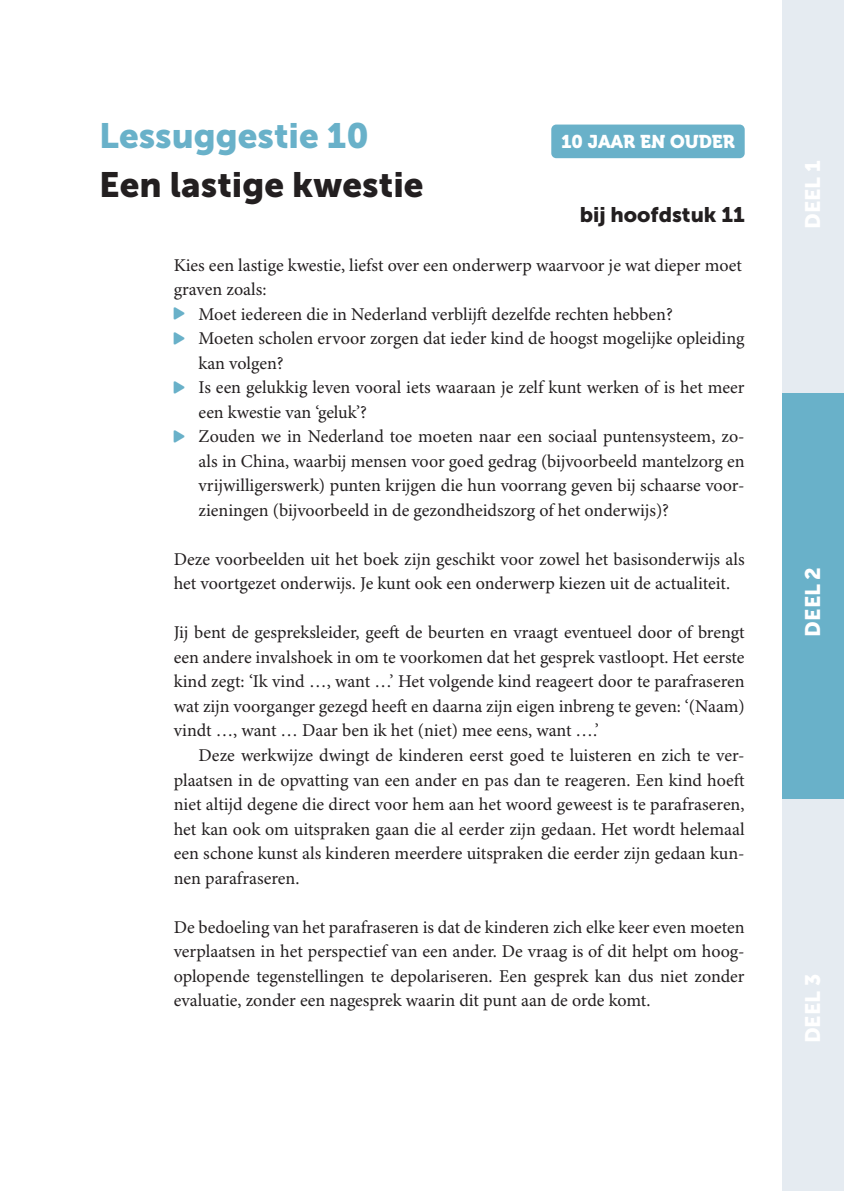
<style>
.page{position:relative;width:844px;height:1191px;background:#fff}
.page>*{position:absolute;margin:0;border:0;box-sizing:border-box;transform-origin:0 0}
.t1{font:35px "Museo Sans 900";color:#231f20}
.t2{font:35px "Museo Sans 900";color:#69b1c9}
.t3{font:21px "Museo Sans 900";color:#fff}
.t4{font:21px "Museo Sans 900";color:#231f20}
.t5{font:18.38px "Museo 900";color:#fff}
.t6{font:18.03px/24.5px "Minion Pro";color:#231f20;text-align:justify}
</style>
<div class="page">
<div style="left:782px;top:799px;width:61px;height:392px;background:#e5ebf1"></div>
<div style="left:782px;top:392px;width:61px;height:407px;background:#69b1c9"></div>
<div style="left:782px;top:0;width:61px;height:392px;background:#e5ebf1"></div>
<div style="left:551px;top:125px;width:193px;height:33px;background:#69b1c9;border-radius:5px"></div>
<h1 class="t2" style="left:99px;top:116px;width:271px">Lessuggestie 10</h1>
<h1 class="t1" style="left:99px;top:165px;width:326px">Een lastige kwestie</h1>
<p class="t5" style="left:561px;top:131px;width:175px">10 JAAR EN OUDER</p>
<p class="t4" style="left:579px;top:203px;width:166px">bij hoofdstuk 11</p>
<p class="t6" style="left:174px;top:253px;width:569px">Kies een lastige kwestie, liefst over een onderwerp waarvoor je wat dieper moet</p>
<p class="t6" style="left:174px;top:278px;width:94px">graven zoals:</p>
<p class="t6" style="left:198px;top:302px;width:476px">Moet iedereen die in Nederland verblijft dezelfde rechten hebben?</p>
<p class="t6" style="left:198px;top:327px;width:547px">Moeten scholen ervoor zorgen dat ieder kind de hoogst mogelijke opleiding</p>
<p class="t6" style="left:198px;top:351px;width:87px">kan volgen?</p>
<p class="t6" style="left:198px;top:376px;width:547px">Is een gelukkig leven vooral iets waaraan je zelf kunt werken of is het meer</p>
<p class="t6" style="left:198px;top:400px;width:170px">een kwestie van ‘geluk’?</p>
<p class="t6" style="left:198px;top:425px;width:547px">Zouden we in Nederland toe moeten naar een sociaal puntensysteem, zo-</p>
<p class="t6" style="left:198px;top:449px;width:547px">als in China, waarbij mensen voor goed gedrag (bijvoorbeeld mantelzorg en</p>
<p class="t6" style="left:198px;top:474px;width:547px">vrijwilligerswerk) punten krijgen die hun voorrang geven bij schaarse voor-</p>
<p class="t6" style="left:198px;top:498px;width:472px">zieningen (bijvoorbeeld in de gezondheidszorg of het onderwijs)?</p>
<p class="t6" style="left:174px;top:547px;width:572px">Deze voorbeelden uit het boek zijn geschikt voor zowel het basisonderwijs als het voortgezet onderwijs. Je kunt ook een onderwerp kiezen uit de actualiteit.</p>
<p class="t6" style="left:174px;top:621px;width:572px">Jij bent de gespreksleider, geeft de beurten en vraagt eventueel door of brengt een andere invalshoek in om te voorkomen dat het gesprek vastloopt. Het eerste kind zegt: ‘Ik vind …, want …’ Het volgende kind reageert door te parafraseren wat zijn voorganger gezegd heeft en daarna zijn eigen inbreng te geven: ‘(Naam) vindt …, want … Daar ben ik het (niet) mee eens, want ….’</p>
<p class="t6" style="left:174px;top:743px;width:572px;text-indent:25px">Deze werkwijze dwingt de kinderen eerst goed te luisteren en zich te ver&shy;plaatsen in de opvatting van een ander en pas dan te reageren. Een kind hoeft niet altijd degene die direct voor hem aan het woord geweest is te parafraseren, het kan ook om uitspraken gaan die al eerder zijn gedaan. Het wordt helemaal een schone kunst als kinderen meerdere uitspraken die eerder zijn gedaan kun&shy;nen parafraseren.</p>
<p class="t6" style="left:174px;top:915px;width:572px">De bedoeling van het parafraseren is dat de kinderen zich elke keer even moeten verplaatsen in het perspectief van een ander. De vraag is of dit helpt om hoog&shy;oplopende tegenstellingen te depolariseren. Een gesprek kan dus niet zonder evaluatie, zonder een nagesprek waarin dit punt aan de orde komt.</p>
<p class="t3" style="left:800px;top:229px;width:70px;rotate:-90deg">DEEL 1</p>
<p class="t3" style="left:800px;top:636px;width:71px;rotate:-90deg">DEEL 2</p>
<p class="t3" style="left:800px;top:1043px;width:71px;rotate:-90deg">DEEL 3</p>
</div>
